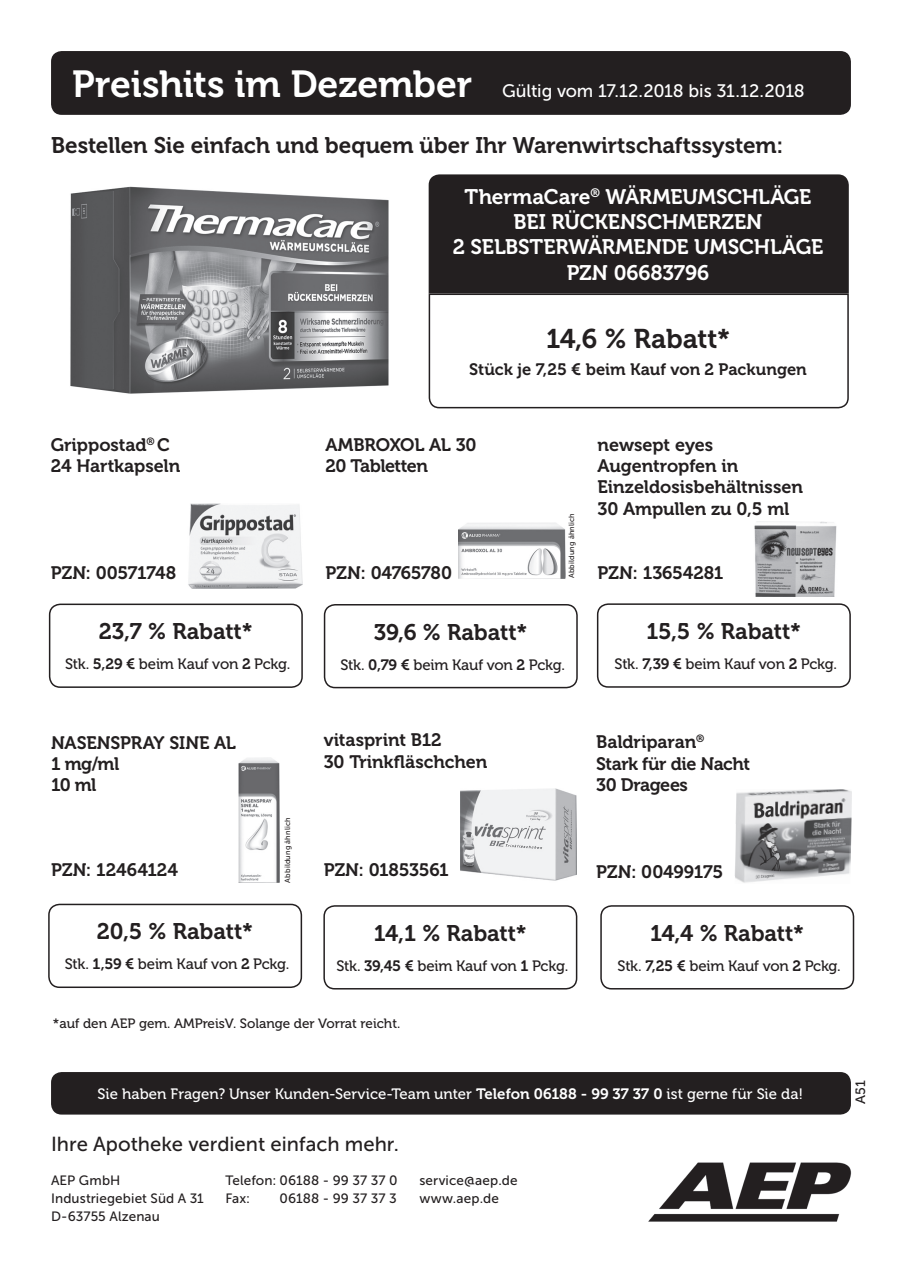
<style>
.page{position:relative;width:902px;height:1272px;background:#fff}
.page>*{position:absolute;margin:0;border:0;box-sizing:border-box;transform-origin:0 0}
.t1{font:27px "Museo 700";letter-spacing:-.005em;color:#231f20}
.t2{font:22.5px "Museo 700";letter-spacing:-.005em;color:#231f20}
.t3{font:21px/25.2px "Museo 700";letter-spacing:-.005em;color:#fff;text-align:center}
.t4{font:20.25px "Museo Sans 500";color:#231f20}
.t5{font:18px/21.3px "Museo 700";letter-spacing:-.005em;color:#231f20}
.t6{font:18px "Museo Sans 500";letter-spacing:-.01em;color:#fff}
.t7{font:18px/21.3px "Museo 700";letter-spacing:-.025em;color:#231f20}
.t8{font:16.5px "Museo 700";color:#231f20}
.t9{font:15px "Museo 500";letter-spacing:-.015em;color:#231f20}
.t10{font:15px "Museo 500";letter-spacing:.005em;color:#fff}
.t11{font:13.5px/18px "Museo Sans 500";letter-spacing:.01em;color:#231f20}
.t12{font:13.5px "Museo 500";color:#231f20}
.t13{font:7.5px "Museo Sans 500";letter-spacing:.025em;color:#231f20}
.s1{font-family:"Museo 700";font-size:37.5px}
.s2{font-family:"Museo 700"}
</style>
<div class="page">
<img style="left:735px;top:789px;width:116px;height:94px">
<img style="left:188px;top:503px;width:115px;height:85px">
<div style="left:51px;top:51px;width:799px;height:64px;background:#231f20;border-radius:11px"></div>
<div style="left:51px;top:1071px;width:799px;height:43px;background:#231f20;border-radius:11px"></div>
<div style="left:428px;top:174px;width:420px;height:119px;background:#231f20"></div>
<svg style="left:428px;top:293px;width:421px;height:116px"></svg>
<img style="left:460px;top:788px;width:116px;height:93px">
<div style="left:49px;top:603px;width:254px;height:85px;border:2px solid #231f20;border-radius:11px"></div>
<img style="left:70px;top:186px;width:319px;height:208px">
<img style="left:238px;top:758px;width:41px;height:124px">
<img style="left:458px;top:523px;width:107px;height:56px">
<img style="left:754px;top:522px;width:83px;height:74px">
<div style="left:324px;top:604px;width:253px;height:84px;border:2px solid #231f20;border-radius:11px"></div>
<div style="left:597px;top:603px;width:253px;height:84px;border:2px solid #231f20;border-radius:11px"></div>
<div style="left:48px;top:903px;width:254px;height:85px;border:2px solid #231f20;border-radius:11px"></div>
<div style="left:323px;top:905px;width:254px;height:84px;border:2px solid #231f20;border-radius:11px"></div>
<div style="left:600px;top:905px;width:254px;height:84px;border:2px solid #231f20;border-radius:11px"></div>
<img style="left:648px;top:1162px;width:204px;height:60px">
<p class="t6" style="left:72px;top:81px;width:734px"><span class="s1">Preishits im Dezember</span> Gültig vom 17.12.2018 bis 31.12.2018</p>
<p class="t2" style="left:51px;top:133px;width:733px">Bestellen Sie einfach und bequem über Ihr Warenwirtschaftssystem:</p>
<p class="t3" style="left:453px;top:184px;width:372px">ThermaCare<sup>®</sup> WÄRMEUMSCHLÄGE<br>BEI RÜCKENSCHMERZEN<br>2 SELBSTERWÄRMENDE UMSCHLÄGE<br>PZN 06683796</p>
<p class="t5" style="left:51px;top:434px;width:131px">Grippostad<sup>®</sup> C<br>24 Hartkapseln</p>
<p class="t5" style="left:51px;top:562px;width:127px">PZN: 00571748</p>
<p class="t2" style="left:99px;top:619px;width:155px">23,7 % Rabatt*</p>
<p class="t9" style="left:65px;top:655px;width:227px">Stk. <span class="s2">5,29 €</span> beim Kauf von <span class="s2">2</span> Pckg.</p>
<h1 class="t1" style="left:546px;top:323px;width:185px">14,6 % Rabatt*</h1>
<p class="t8" style="left:469px;top:360px;width:339px">Stück je 7,25 € beim Kauf von 2 Packungen</p>
<p class="t7" style="left:325px;top:434px;width:152px">AMBROXOL AL 30<br>20 Tabletten</p>
<p class="t5" style="left:325px;top:562px;width:128px">PZN: 04765780</p>
<p class="t13" style="left:567px;top:578px;width:67px;rotate:-90deg">Abbildung ähnlich</p>
<p class="t2" style="left:374px;top:619px;width:155px">39,6 % Rabatt*</p>
<p class="t9" style="left:340px;top:656px;width:226px">Stk. <span class="s2">0,79 €</span> beim Kauf von <span class="s2">2</span> Pckg.</p>
<p class="t5" style="left:597px;top:434px;width:207px">newsept eyes<br>Augentropfen in<br>Einzeldosisbehältnissen<br>30 Ampullen zu 0,5 ml</p>
<p class="t5" style="left:597px;top:562px;width:127px">PZN: 13654281</p>
<p class="t2" style="left:646px;top:618px;width:156px">15,5 % Rabatt*</p>
<p class="t9" style="left:614px;top:655px;width:224px">Stk. <span class="s2">7,39 €</span> beim Kauf von <span class="s2">2</span> Pckg.</p>
<p class="t5" style="left:51px;top:732px;width:186px">NASENSPRAY SINE AL<br>1 mg/ml<br>10 ml</p>
<p class="t5" style="left:51px;top:859px;width:128px">PZN: 12464124</p>
<p class="t13" style="left:283px;top:882px;width:67px;rotate:-90deg">Abbildung ähnlich</p>
<p class="t2" style="left:97px;top:919px;width:158px">20,5 % Rabatt*</p>
<p class="t9" style="left:65px;top:955px;width:226px">Stk. <span class="s2">1,59 €</span> beim Kauf von <span class="s2">2</span> Pckg.</p>
<p class="t5" style="left:323px;top:729px;width:165px">vitasprint B12<br>30 Trinkfläschchen</p>
<p class="t5" style="left:323px;top:859px;width:127px">PZN: 01853561</p>
<p class="t2" style="left:373px;top:920px;width:154px">14,1 % Rabatt*</p>
<p class="t9" style="left:336px;top:957px;width:233px">Stk. <span class="s2">39,45 €</span> beim Kauf von <span class="s2">1</span> Pckg.</p>
<p class="t12" style="left:53px;top:1015px;width:349px">*auf den AEP gem. AMPreisV. Solange der Vorrat reicht.</p>
<p class="t5" style="left:596px;top:731px;width:155px">Baldriparan<sup>®<br></sup>Stark für die Nacht<br>30 Dragees</p>
<p class="t5" style="left:596px;top:861px;width:128px">PZN: 00499175</p>
<p class="t2" style="left:650px;top:920px;width:155px">14,4 % Rabatt*</p>
<p class="t9" style="left:617px;top:957px;width:225px">Stk. <span class="s2">7,25 €</span> beim Kauf von <span class="s2">2</span> Pckg.</p>
<p class="t10" style="left:98px;top:1085px;width:707px">Sie haben Fragen? Unser Kunden-Service-Team unter <span class="s2">Telefon 06188 - 99 37 37 0</span> ist gerne für Sie da!</p>
<p class="t4" style="left:51px;top:1132px;width:349px">Ihre Apotheke verdient einfach mehr.</p>
<p class="t11" style="left:51px;top:1171px;width:154px">AEP GmbH<br>Industriegebiet Süd A 31<br>D-63755 Alzenau</p>
<p class="t11" style="left:225px;top:1171px;width:173px">Telefon: 06188 - 99 37 37 0<br>Fax:</p>
<p class="t11" style="left:279px;top:1189px;width:119px">06188 - 99 37 37 3</p>
<p class="t11" style="left:419px;top:1171px;width:100px">service@aep.de www.aep.de</p>
<p class="t12" style="left:853px;top:1103px;width:25px;rotate:-90deg">A51</p>
</div>
